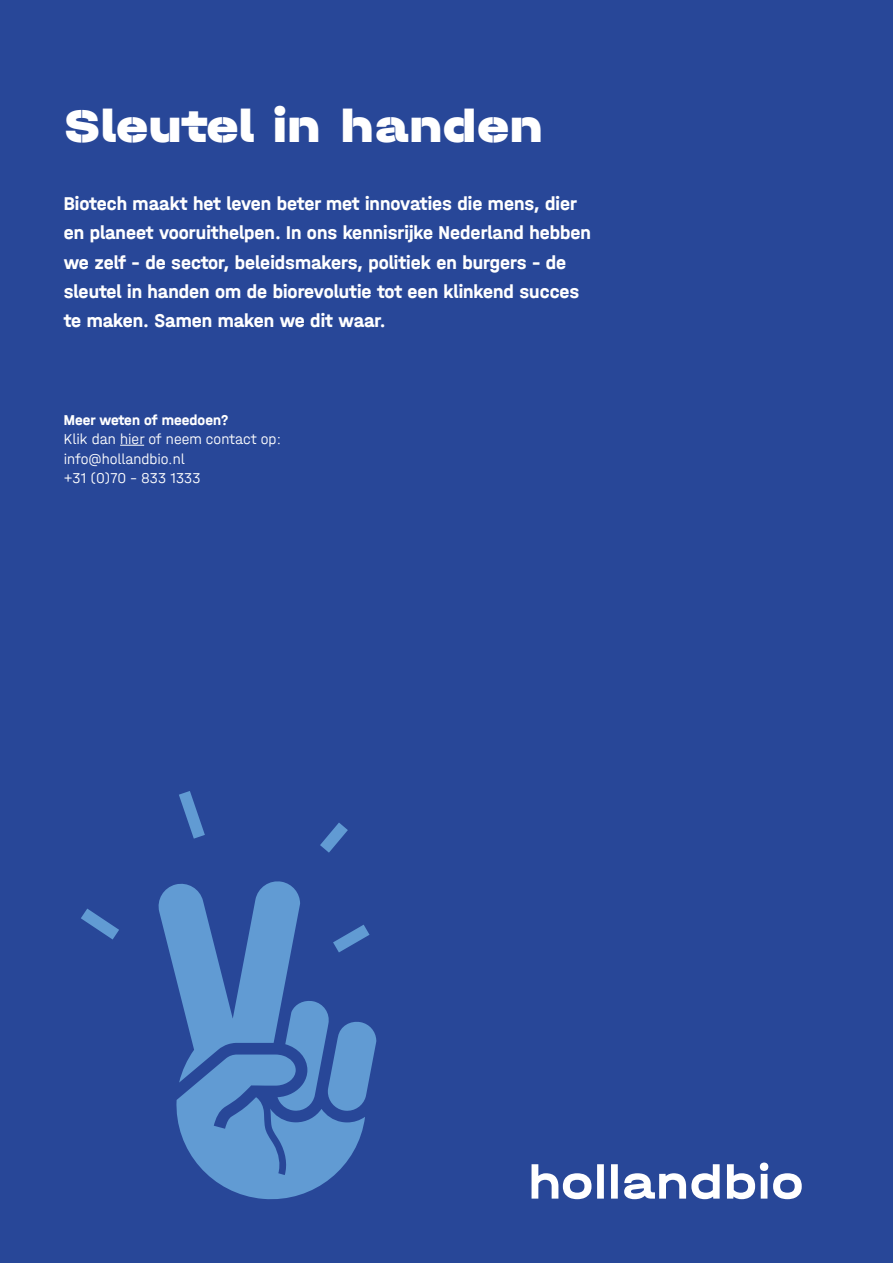
<style>
.page{position:relative;width:893px;height:1263px;background:#284798}
.page>*{position:absolute;margin:0;border:0;box-sizing:border-box;transform-origin:0 0}
.t1{font:48px "Halvar Stncl Breit Blk Min G";color:#fff}
.t2{font:700 19.5px/29.2px "Halvar Mittel";color:#fff}
.t3{font:300 15px/19.5px "Halvar Mittel";color:#fff}
.t4{font:700 15px "Halvar Mittel";color:#fff}
</style>
<div class="page">
<svg style="left:158px;top:881px;width:218px;height:319px"></svg>
<svg style="left:179px;top:791px;width:26px;height:48px"></svg>
<svg style="left:81px;top:908px;width:38px;height:31px"></svg>
<svg style="left:320px;top:823px;width:28px;height:30px"></svg>
<svg style="left:531px;top:1162px;width:271px;height:37px"></svg>
<svg style="left:120px;top:445px;width:24px;height:1px"></svg>
<h1 class="t1" style="left:64px;top:95px;width:481px">Sleutel in handen</h1>
<p class="t2" style="left:64px;top:188px;width:529px">Biotech maakt het leven beter met innovaties die mens, dier en planeet vooruithelpen. In ons kennisrijke Nederland hebben we zelf – de sector, beleidsmakers, politiek en burgers – de sleutel in handen om de biorevolutie tot een klinkend succes te maken. Samen maken we dit waar.</p>
<p class="t4" style="left:64px;top:410px;width:166px">Meer weten of meedoen?</p>
<p class="t3" style="left:64px;top:429px;width:219px">Klik dan hier of neem contact op: info@hollandbio.nl<br>+31 (0)70 – 833 1333</p>
</div>
